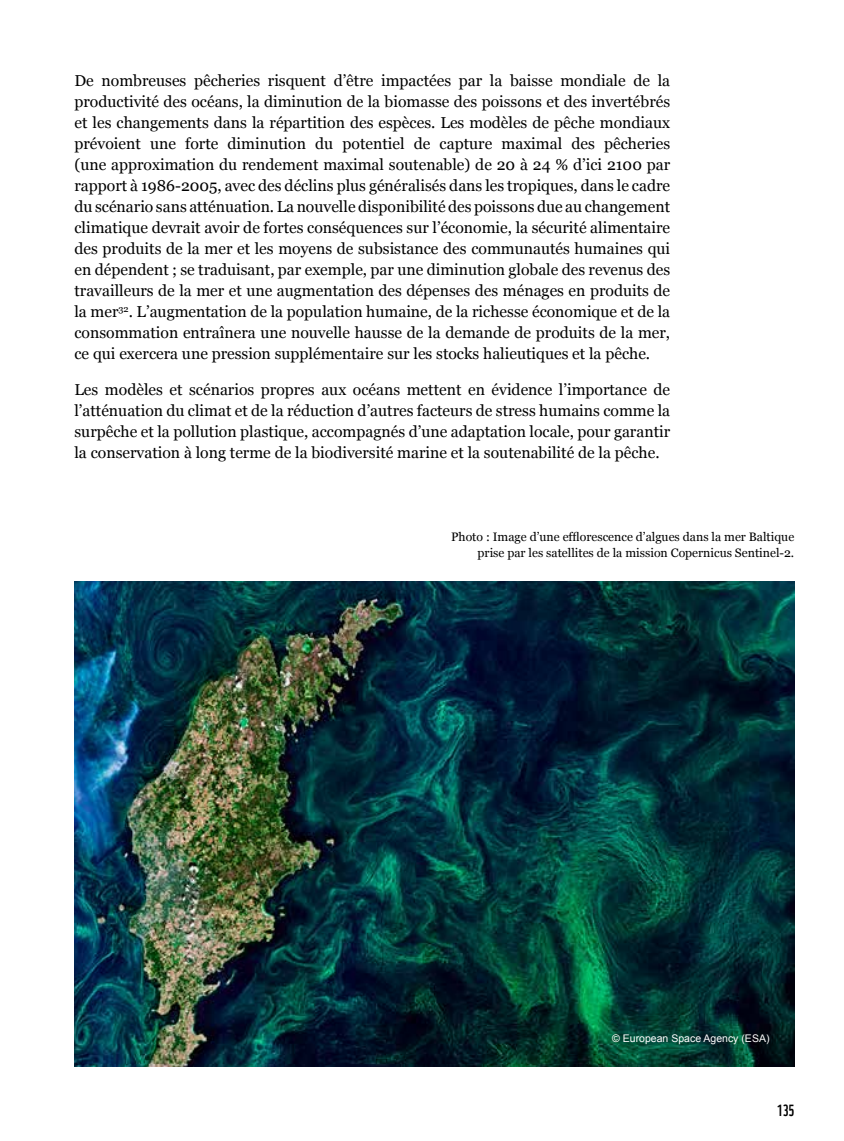
<style>
.page{position:relative;width:844px;height:1141px;background:#fff}
.page>*{position:absolute;margin:0;border:0;box-sizing:border-box;transform-origin:0 0}
.t1{font:15.75px/21px "Georgia";color:#000;text-align:justify}
.t2{font:15.75px "WWF";color:#000}
.t3{font:12.25px/15.8px "Georgia";color:#000;text-align:right}
.t4{font:10.5px "Arial";color:#fff}
</style>
<div class="page">
<img style="left:74px;top:582px;width:720px;height:485px">
<p class="t1" style="left:74px;top:71px;width:597px">De nombreuses pêcheries risquent d’être impactées par la baisse mondiale de la productivité des océans, la diminution de la biomasse des poissons et des invertébrés et les changements dans la répartition des espèces. Les modèles de pêche mondiaux prévoient une forte diminution du potentiel de capture maximal des pêcheries (une approximation du rendement maximal soutenable) de 20 à 24 % d’ici 2100 par rapport à 1986-2005, avec des déclins plus généralisés dans les tropiques, dans le cadre du scénario sans atténuation. La nouvelle disponibilité des poissons due au changement climatique devrait avoir de fortes conséquences sur l’économie, la sécurité alimentaire des produits de la mer et les moyens de subsistance des communautés humaines qui en dépendent ; se traduisant, par exemple, par une diminution globale des revenus des travailleurs de la mer et une augmentation des dépenses des ménages en produits de la mer<sup>32</sup>. L’augmentation de la population humaine, de la richesse économique et de la consommation entraînera une nouvelle hausse de la demande de produits de la mer, ce qui exercera une pression supplémentaire sur les stocks halieutiques et la pêche.</p>
<p class="t1" style="left:74px;top:380px;width:597px">Les modèles et scénarios propres aux océans mettent en évidence l’importance de l’atténuation du climat et de la réduction d’autres facteurs de stress humains comme la surpêche et la pollution plastique, accompagnés d’une adaptation locale, pour garantir la conservation à long terme de la biodiversité marine et la soutenabilité de la pêche.</p>
<p class="t3" style="left:451px;top:529px;width:344px">Photo : Image d’une efflorescence d’algues dans la mer Baltique prise par les satellites de la mission Copernicus Sentinel-2.</p>
<p class="t4" style="left:612px;top:1031px;width:159px">© European Space Agency (ESA)</p>
<p class="t2" style="left:776px;top:1098px;width:19px">135</p>
</div>
